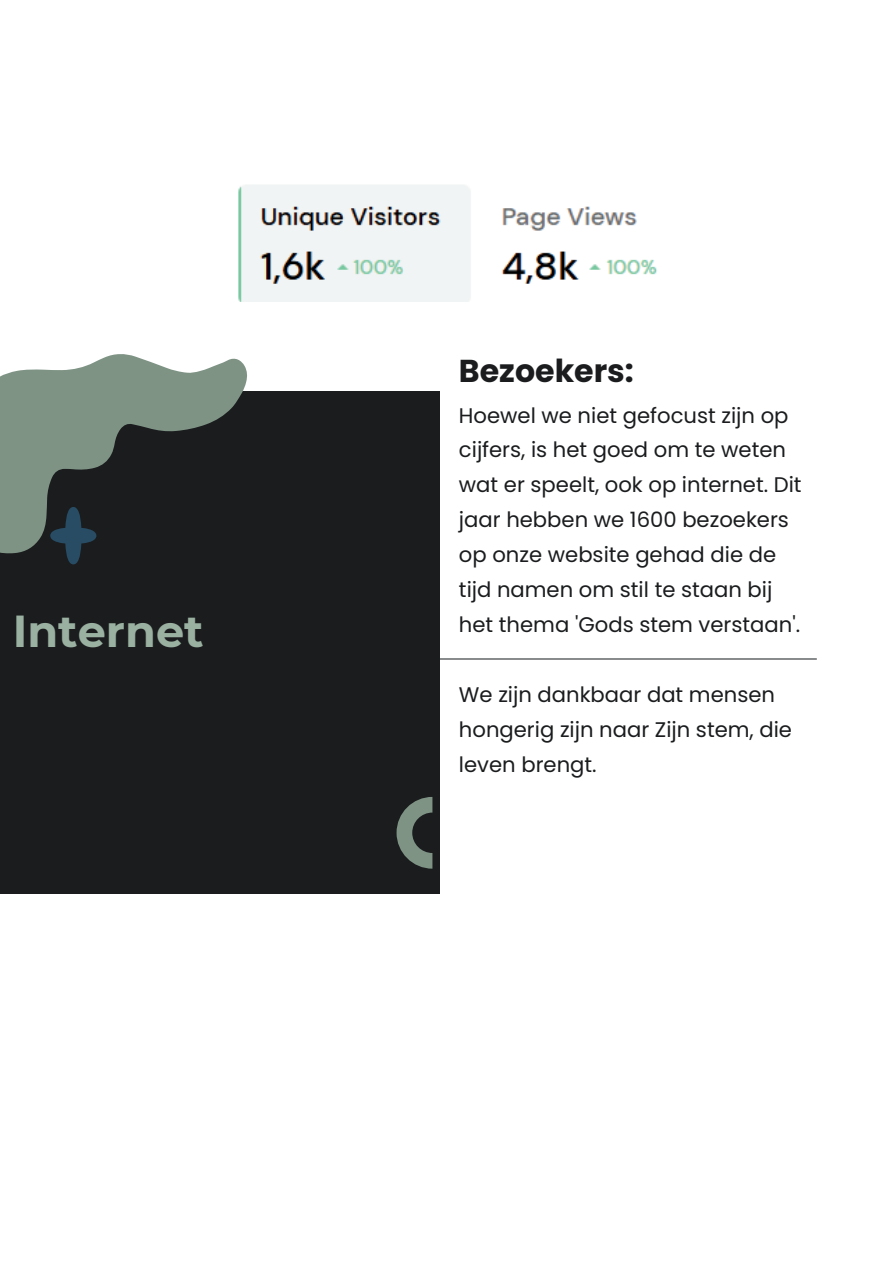
<style>
.page{position:relative;width:894px;height:1264px;background:#fff}
.page>*{position:absolute;margin:0;border:0;box-sizing:border-box;transform-origin:0 0}
.t1{font:700 44.7px "Montserrat";color:#9ab0a0}
.t2{font:700 31.65px "Poppins";color:#1a1c1e}
.t3{font:21.15px/35px "Poppins";color:#1a1c1e}
</style>
<div class="page">
<hr style="left:432px;top:658px;width:384px;height:1px;background:#2f3334">
<div style="left:0;top:391px;width:440px;height:503px;background:#1a1c1e"></div>
<svg style="left:0;top:354px;width:247px;height:199px;fill:#7e9384"></svg>
<svg style="left:396px;top:797px;width:36px;height:71px"></svg>
<svg style="left:50px;top:507px;width:46px;height:57px"></svg>
<img style="left:238px;top:185px;width:419px;height:117px">
<h1 class="t1" style="left:13px;top:599px;width:192px">Internet</h1>
<h2 class="t2" style="left:459px;top:352px;width:176px">Bezoekers:</h2>
<p class="t3" style="left:459px;top:398px;width:344px">Hoewel we niet gefocust zijn op cijfers, is het goed om te weten wat er speelt, ook op internet. Dit jaar hebben we 1600 bezoekers op onze website gehad die de tijd namen om stil te staan bij het thema 'Gods stem verstaan'.</p>
<p class="t3" style="left:459px;top:677px;width:334px">We zijn dankbaar dat mensen hongerig zijn naar Zijn stem, die leven brengt.</p>
</div>
